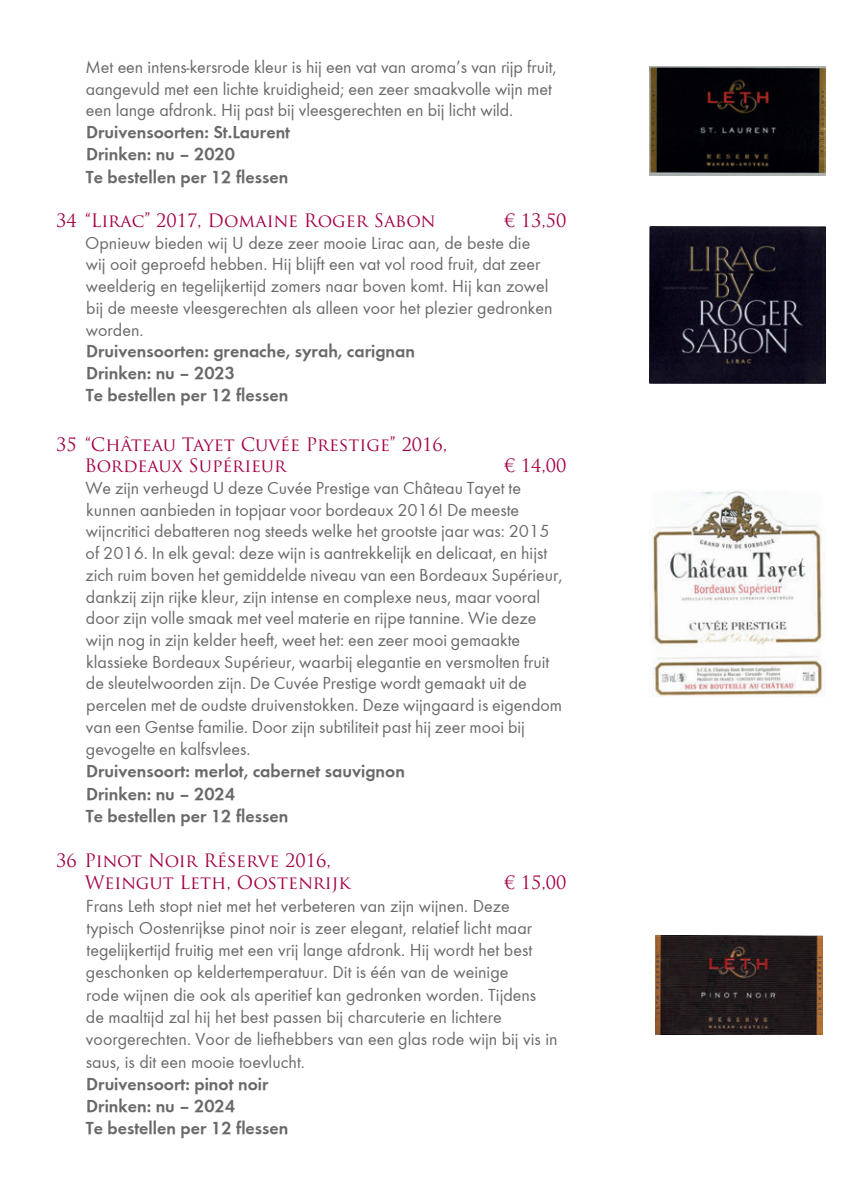
<style>
.page{position:relative;width:851px;height:1191px;background:#fff}
.page>*{position:absolute;margin:0;border:0;box-sizing:border-box;transform-origin:0 0}
.t1{font:18px/21.8px "Function";color:#69696c}
.t2{font:700 18px/22.2px "Function";color:#69696c}
.t3{font:18px/21.6px "Trajan Pro";color:#a30146}
</style>
<div class="page">
<img style="left:649px;top:67px;width:176px;height:108px">
<img style="left:649px;top:227px;width:176px;height:156px">
<img style="left:649px;top:491px;width:176px;height:206px">
<img style="left:655px;top:935px;width:167px;height:99px">
<p class="t1" style="left:85px;top:56px;width:472px">Met een intens-kersrode kleur is hij een vat van aroma’s van rijp fruit, aangevuld met een lichte kruidigheid; een zeer smaakvolle wijn met een lange afdronk. Hij past bij vleesgerechten en bij licht wild.</p>
<p class="t2" style="left:86px;top:121px;width:206px">Druivensoorten: St.Laurent<br>Drinken: nu – 2020<br>Te bestellen per 12 flessen</p>
<p class="t3" style="left:56px;top:210px;width:380px">34 “Lirac” 2017, Domaine Roger Sabon</p>
<p class="t3" style="left:504px;top:210px;width:63px">€ 13,50</p>
<p class="t1" style="left:85px;top:232px;width:469px">Opnieuw bieden wij U deze zeer mooie Lirac aan, de beste die wij ooit geproefd hebben. Hij blijft een vat vol rood fruit, dat zeer weelderig en tegelijkertijd zomers naar boven komt. Hij kan zowel bij de meeste vleesgerechten als alleen voor het plezier gedronken worden.</p>
<p class="t2" style="left:86px;top:340px;width:331px;line-height:21.6px">Druivensoorten: grenache, syrah, carignan<br>Drinken: nu – 2023<br>Te bestellen per 12 flessen</p>
<p class="t3" style="left:84px;top:433px;width:364px;text-indent:-28px">35 “Château Tayet Cuvée Prestige” 2016,<br>Bordeaux Supérieur</p>
<p class="t3" style="left:504px;top:455px;width:63px">€ 14,00</p>
<p class="t1" style="left:85px;top:477px;width:478px">We zijn verheugd U deze Cuvée Prestige van Château Tayet te kunnen aanbieden in topjaar voor bordeaux 2016! De meeste wijncritici debatteren nog steeds welke het grootste jaar was: 2015 of 2016. In elk geval: deze wijn is aantrekkelijk en delicaat, en hijst zich ruim boven het gemiddelde niveau van een Bordeaux Supérieur, dankzij zijn rijke kleur, zijn intense en complexe neus, maar vooral door zijn volle smaak met veel materie en rijpe tannine. Wie deze wijn nog in zijn kelder heeft, weet het: een zeer mooi gemaakte klassieke Bordeaux Supérieur, waarbij elegantie en versmolten fruit de sleutelwoorden zijn. De Cuvée Prestige wordt gemaakt uit de percelen met de oudste druivenstokken. Deze wijngaard is eigendom van een Gentse familie. Door zijn subtiliteit past hij zeer mooi bij gevogelte en kalfsvlees.</p>
<p class="t2" style="left:86px;top:760px;width:321px">Druivensoort: merlot, cabernet sauvignon<br>Drinken: nu – 2024<br>Te bestellen per 12 flessen</p>
<p class="t3" style="left:85px;top:849px;width:267px;line-height:22.2px;text-indent:-29px">36 Pinot Noir Réserve 2016,<br>Weingut Leth, Oostenrijk</p>
<p class="t3" style="left:504px;top:871px;width:63px">€ 15,00</p>
<p class="t1" style="left:86px;top:894px;width:473px">Frans Leth stopt niet met het verbeteren van zijn wijnen. Deze typisch Oostenrijkse pinot noir is zeer elegant, relatief licht maar tegelijkertijd fruitig met een vrij lange afdronk. Hij wordt het best geschonken op keldertemperatuur. Dit is één van de weinige<br>rode wijnen die ook als aperitief kan gedronken worden. Tijdens de maaltijd zal hij het best passen bij charcuterie en lichtere voorgerechten. Voor de liefhebbers van een glas rode wijn bij vis in saus, is dit een mooie toevlucht.</p>
<p class="t2" style="left:86px;top:1072px;width:204px">Druivensoort: pinot noir<br>Drinken: nu – 2024<br>Te bestellen per 12 flessen</p>
</div>
